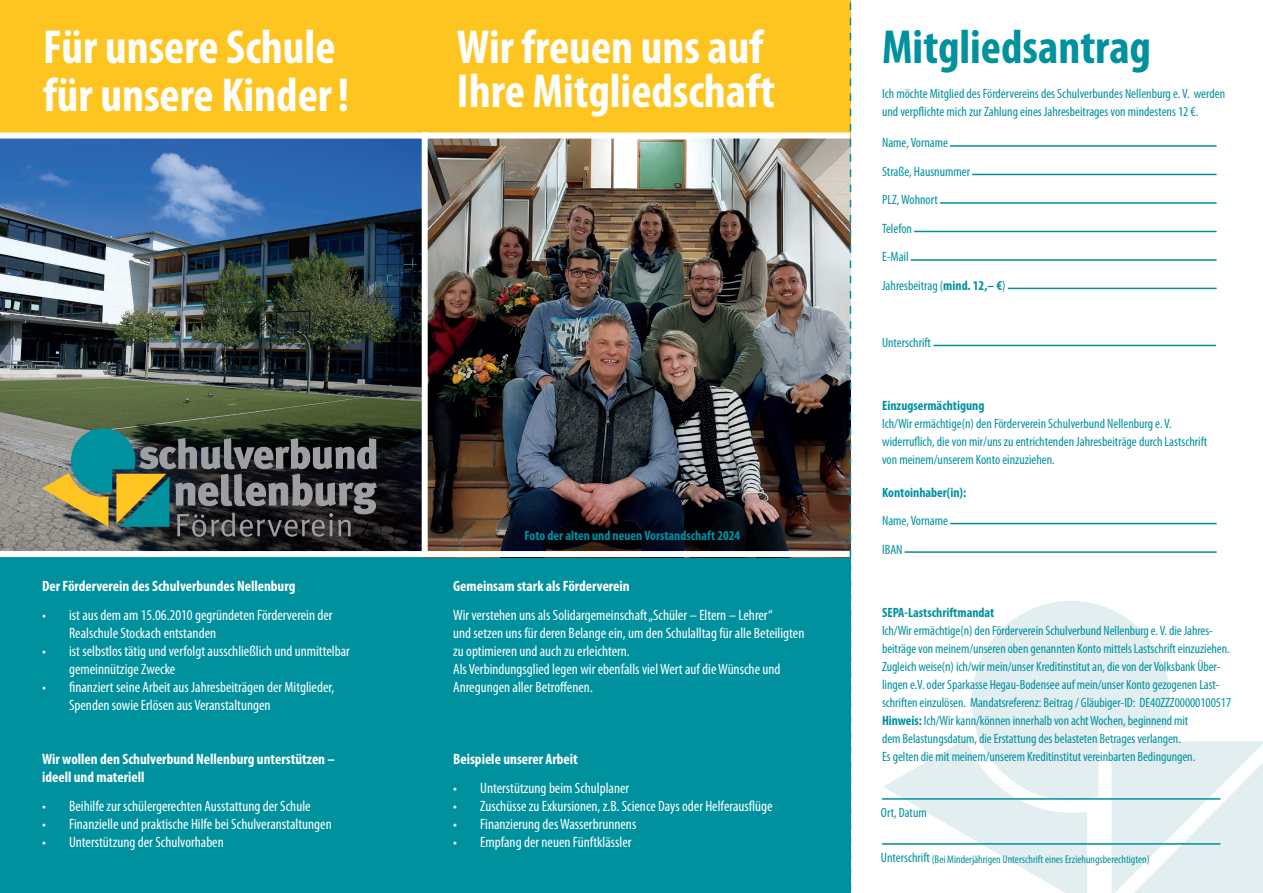
<style>
.page{position:relative;width:1263px;height:893px;background:#fff}
.page>*{position:absolute;margin:0;border:0;box-sizing:border-box;transform-origin:0 0}
.t1{font:700 condensed 48px/48px "Myriad Pro";color:#fff}
.t2{font:700 condensed 48px "Myriad Pro";color:#00919f}
.t3{font:condensed 15px/18px "Myriad Pro";color:#fff}
.t4{font:700 condensed 15px/18px "Myriad Pro";color:#fff}
.t5{font:condensed 13.5px/18px "Myriad Pro";letter-spacing:-.005em;color:#00919f}
.t6{font:700 condensed 13.5px "Myriad Pro";color:#00919f}
.t7{font:condensed 11.25px "Myriad Pro";color:#00919f}
.s1{font-weight:700}
.s2{font-size:13.5px}
</style>
<div class="page">
<div style="left:0;top:477px;width:850px;height:416px;background:#00919f"></div>
<img style="left:428px;top:139px;width:422px;height:412px">
<img style="left:0;top:139px;width:422px;height:412px">
<div style="left:0;top:0;width:850px;height:136px;background:#fec521"></div>
<div style="left:0;top:133px;width:850px;height:6px;background:#fff"></div>
<div style="left:0;top:551px;width:850px;height:6px;background:#fff"></div>
<div style="left:422px;top:133px;width:6px;height:421px;background:#fff"></div>
<svg style="left:883px;top:601px;width:380px;height:292px"></svg>
<hr style="left:950px;top:145px;width:266px;height:2px;background:#008f9b">
<hr style="left:972px;top:174px;width:244px;height:1px;background:#008f9b">
<hr style="left:940px;top:202px;width:276px;height:2px;background:#008f9b">
<hr style="left:914px;top:231px;width:302px;height:1px;background:#008f9b">
<hr style="left:911px;top:259px;width:305px;height:2px;background:#008f9b">
<hr style="left:950px;top:523px;width:266px;height:1px;background:#008f9b">
<hr style="left:905px;top:551px;width:311px;height:2px;background:#008f9b">
<hr style="left:1008px;top:288px;width:208px;height:1px;background:#008f9b">
<hr style="left:933px;top:345px;width:283px;height:1px;background:#008f9b">
<hr style="left:882px;top:798px;width:338px;height:2px;background:#008f9b">
<hr style="left:882px;top:843px;width:338px;height:2px;background:#008f9b">
<svg style="left:850px;top:0;width:1px;height:893px"></svg>
<svg style="left:42px;top:428px;width:335px;height:109px;background:#505e55"></svg>
<h1 class="t1" style="left:43px;top:22px;width:308px">Für unsere Schule für unsere Kinder!</h1>
<h1 class="t1" style="left:457px;top:25px;width:320px;line-height:43.5px">Wir freuen uns auf<br>Ihre Mitgliedschaft</h1>
<p class="t4" style="left:42px;top:576px;width:255px">Der Förderverein des Schulverbundes Nellenburg</p>
<p class="t3" style="left:69px;top:606px;width:265px;text-indent:-27px">• ist aus dem am 15.06.2010 gegründeten Förderverein der<br>Realschule Stockach entstanden</p>
<p class="t3" style="left:69px;top:642px;width:282px;text-indent:-27px">• ist selbstlos tätig und verfolgt ausschließlich und unmittelbar gemeinnützige Zwecke</p>
<p class="t3" style="left:69px;top:678px;width:267px;text-indent:-27px">• finanziert seine Arbeit aus Jahresbeiträgen der Mitglieder,<br>Spenden sowie Erlösen aus Veranstaltungen</p>
<p class="t4" style="left:42px;top:750px;width:294px">Wir wollen den Schulverbund Nellenburg unterstützen – ideell und materiell</p>
<p class="t3" style="left:42px;top:797px;width:270px">• Beihilfe zur schülergerechten Ausstattung der Schule</p>
<p class="t3" style="left:42px;top:815px;width:291px">• Finanzielle und praktische Hilfe bei Schulveranstaltungen</p>
<p class="t3" style="left:42px;top:833px;width:183px">• Unterstützung der Schulvorhaben</p>
<p class="t6" style="left:525px;top:527px;width:217px">Foto der alten und neuen Vorstandschaft 2024</p>
<p class="t4" style="left:453px;top:576px;width:178px">Gemeinsam stark als Förderverein</p>
<p class="t3" style="left:453px;top:606px;width:353px">Wir verstehen uns als Solidargemeinschaft „Schüler – Eltern – Lehrer“<br>und setzen uns für deren Belange ein, um den Schulalltag für alle Beteiligten zu optimieren und auch zu erleichtern.<br>Als Verbindungsglied legen wir ebenfalls viel Wert auf die Wünsche und Anregungen aller Betroffenen.</p>
<p class="t4" style="left:453px;top:750px;width:126px">Beispiele unserer Arbeit</p>
<p class="t3" style="left:453px;top:779px;width:178px">• Unterstützung beim Schulplaner</p>
<p class="t3" style="left:453px;top:797px;width:321px">• Zuschüsse zu Exkursionen, z.B. Science Days oder Helferausflüge</p>
<p class="t3" style="left:453px;top:815px;width:185px">• Finanzierung des Wasserbrunnens</p>
<p class="t3" style="left:453px;top:833px;width:180px">• Empfang der neuen Fünftklässler</p>
<h1 class="t2" style="left:882px;top:17px;width:270px">Mitgliedsantrag</h1>
<p class="t5" style="left:882px;top:84px;width:345px">Ich möchte Mitglied des Fördervereins des Schulverbundes Nellenburg e. V. werden und verpflichte mich zur Zahlung eines Jahresbeitrages von mindestens 12 €.</p>
<p class="t5" style="left:882px;top:128px;width:125px;line-height:28.5px">Name, Vorname<br>Straße, Hausnummer<br>PLZ, Wohnort<br>Telefon<br>E-Mail<br>Jahresbeitrag (<span class="s1">mind. 12,– €</span>)</p>
<p class="t5" style="left:882px;top:333px;width:51px">Unterschrift</p>
<p class="t6" style="left:882px;top:397px;width:104px">Einzugsermächtigung</p>
<p class="t5" style="left:882px;top:414px;width:327px">Ich/Wir ermächtige(n) den Förderverein Schulverbund Nellenburg e. V. widerruflich, die von mir/uns zu entrichtenden Jahresbeiträge durch Lastschrift von meinem/unserem Konto einzuziehen.</p>
<p class="t6" style="left:882px;top:484px;width:86px">Kontoinhaber(in):</p>
<p class="t5" style="left:882px;top:506px;width:67px;line-height:28.5px">Name, Vorname<br>IBAN</p>
<p class="t6" style="left:882px;top:604px;width:114px">SEPA-Lastschriftmandat</p>
<p class="t5" style="left:882px;top:621px;width:351px">Ich/Wir ermächtige(n) den Förderverein Schulverbund Nellenburg e. V. die Jahres&shy;beiträge von meinem/unseren oben genannten Konto mittels Lastschrift einzuziehen.<br>Zugleich weise(n) ich/wir mein/unser Kreditinstitut an, die von der Volksbank Über&shy;lingen e.V. oder Sparkasse Hegau-Bodensee auf mein/unser Konto gezogenen Last&shy;schriften einzulösen. Mandatsreferenz: Beitrag / Gläubiger-ID: DE40ZZZ00000100517<br><span class="s1">Hinweis:</span> Ich/Wir kann/können innerhalb von acht Wochen, beginnend mit<br>dem Belastungsdatum, die Erstattung des belasteten Betrages verlangen.<br>Es gelten die mit meinem/unserem Kreditinstitut vereinbarten Bedingungen.</p>
<p class="t5" style="left:881px;top:804px;width:47px">Ort, Datum</p>
<p class="t7" style="left:881px;top:852px;width:270px"><span class="s2">Unterschrift</span> (Bei Minderjährigen Unterschrift eines Erziehungsberechtigten)</p>
</div>
